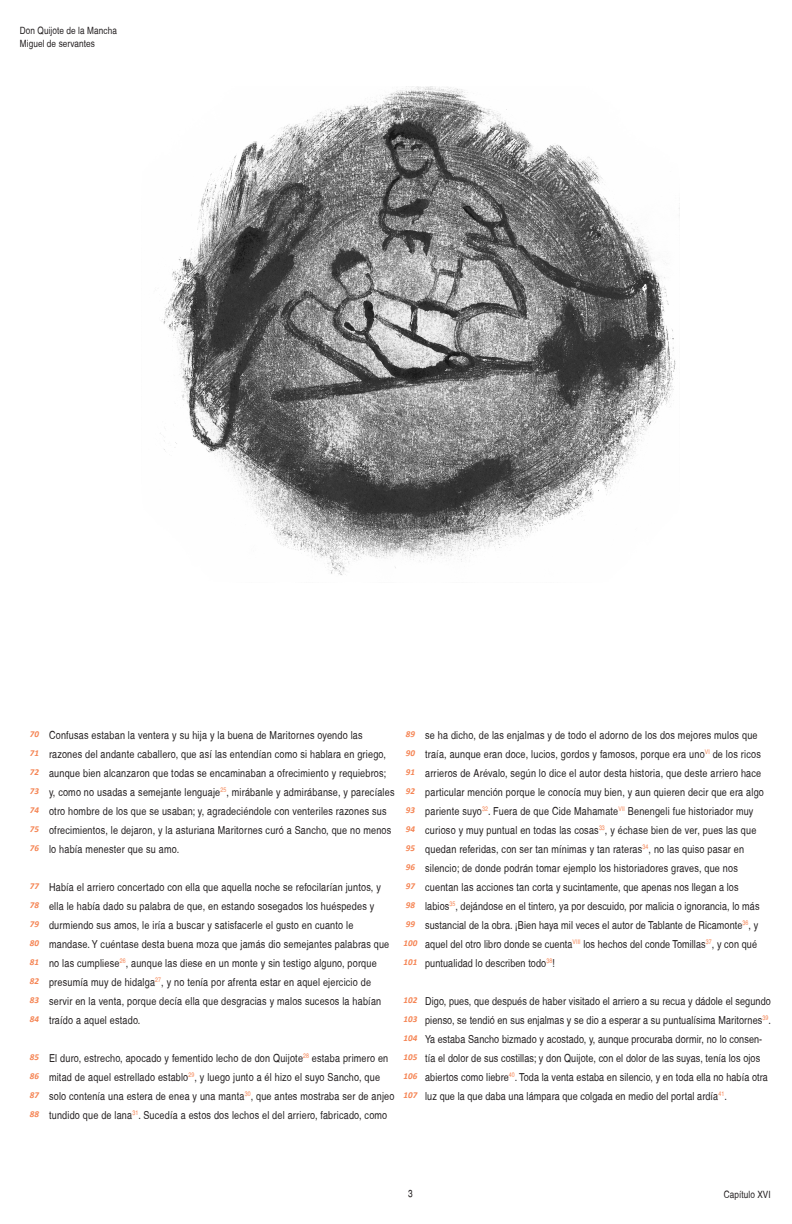
<style>
.page{position:relative;width:792px;height:1224px;background:#fff}
.page>*{position:absolute;margin:0;border:0;box-sizing:border-box;transform-origin:0 0}
.t1{font:condensed 11px/19px "Helvetica";letter-spacing:.02em;color:#231f20}
.t2{font:condensed 10px/13px "Helvetica";letter-spacing:.01em;color:#231f20}
.t3{font:italic 700 9px "Calibri";letter-spacing:.01em;color:#f58352}
</style>
<div class="page">
<img style="left:160px;top:86px;width:520px;height:489px">
<p class="t2" style="left:20px;top:24px;width:99px">Don Quijote de la Mancha<br>Miguel de servantes</p>
<p class="t3" style="left:30px;top:728px;width:11px">70</p>
<p class="t3" style="left:30px;top:747px;width:11px">71</p>
<p class="t3" style="left:30px;top:766px;width:11px">72</p>
<p class="t3" style="left:30px;top:785px;width:11px">73</p>
<p class="t3" style="left:30px;top:804px;width:11px">74</p>
<p class="t3" style="left:30px;top:823px;width:11px">75</p>
<p class="t3" style="left:30px;top:842px;width:11px">76</p>
<p class="t3" style="left:30px;top:880px;width:11px">77</p>
<p class="t3" style="left:30px;top:899px;width:11px">78</p>
<p class="t3" style="left:30px;top:918px;width:11px">79</p>
<p class="t3" style="left:30px;top:937px;width:11px">80</p>
<p class="t3" style="left:30px;top:956px;width:11px">81</p>
<p class="t3" style="left:30px;top:975px;width:11px">82</p>
<p class="t3" style="left:30px;top:994px;width:11px">83</p>
<p class="t3" style="left:30px;top:1013px;width:11px">84</p>
<p class="t3" style="left:30px;top:1051px;width:11px">85</p>
<p class="t3" style="left:30px;top:1070px;width:11px">86</p>
<p class="t3" style="left:30px;top:1089px;width:11px">87</p>
<p class="t3" style="left:30px;top:1108px;width:11px">88</p>
<p class="t1" style="left:49px;top:725px;width:347px">Confusas estaban la ventera y su hija y la buena de Maritornes oyendo las razones del andante caballero, que así las entendían como si hablara en griego, aunque bien alcanzaron que todas se encaminaban a ofrecimiento y requiebros; y, como no usadas a semejante lenguaje<sup>25</sup>, mirábanle y admirábanse, y parecíales otro hombre de los que se usaban; y, agradeciéndole con venteriles razones sus ofrecimientos, le dejaron, y la asturiana Maritornes curó a Sancho, que no menos lo había menester que su amo.</p>
<p class="t1" style="left:49px;top:877px;width:333px">Había el arriero concertado con ella que aquella noche se refocilarían juntos, y ella le había dado su palabra de que, en estando sosegados los huéspedes y durmiendo sus amos, le iría a buscar y satisfacerle el gusto en cuanto le</p>
<p class="t1" style="left:49px;top:934px;width:342px">mandase. Y cuéntase desta buena moza que jamás dio semejantes palabras que no las cumpliese<sup>26</sup>, aunque las diese en un monte y sin testigo alguno, porque presumía muy de hidalga<sup>27</sup>, y no tenía por afrenta estar en aquel ejercicio de</p>
<p class="t1" style="left:49px;top:991px;width:334px">servir en la venta, porque decía ella que desgracias y malos sucesos la habían traído a aquel estado.</p>
<p class="t1" style="left:49px;top:1048px;width:347px">El duro, estrecho, apocado y fementido lecho de don Quijote<sup>28</sup> estaba primero en mitad de aquel estrellado establo<sup>29</sup>, y luego junto a él hizo el suyo Sancho, que solo contenía una estera de enea y una manta<sup>30</sup>, que antes mostraba ser de anjeo tundido que de lana<sup>31</sup>. Sucedía a estos dos lechos el del arriero, fabricado, como</p>
<p class="t1" style="left:425px;top:725px;width:340px">se ha dicho, de las enjalmas y de todo el adorno de los dos mejores mulos que traía, aunque eran doce, lucios, gordos y famosos, porque era uno<sup>VI</sup> de los ricos arrieros de Arévalo, según lo dice el autor desta historia, que deste arriero hace particular mención porque le conocía muy bien, y aun quieren decir que era algo pariente suyo<sup>32</sup>. Fuera de que Cide Mahamate<sup>VII</sup> Benengeli fue historiador muy curioso y muy puntual en todas las cosas<sup>33</sup>, y échase bien de ver, pues las que quedan referidas, con ser tan mínimas y tan rateras<sup>34</sup>, no las quiso pasar en</p>
<p class="t1" style="left:425px;top:858px;width:314px">silencio; de donde podrán tomar ejemplo los historiadores graves, que nos</p>
<p class="t1" style="left:425px;top:877px;width:336px">cuentan las acciones tan corta y sucintamente, que apenas nos llegan a los labios<sup>35</sup>, dejándose en el tintero, ya por descuido, por malicia o ignorancia, lo más sustancial de la obra. ¡Bien haya mil veces el autor de Tablante de Ricamonte<sup>36</sup>, y aquel del otro libro donde se cuenta<sup>VIII</sup> los hechos del conde Tomillas<sup>37</sup>, y con qué puntualidad lo describen todo<sup>38</sup>!</p>
<p class="t1" style="left:425px;top:991px;width:347px">Digo, pues, que después de haber visitado el arriero a su recua y dádole el segundo pienso, se tendió en sus enjalmas y se dio a esperar a su puntualísima Maritornes<sup>39</sup>.<br>Ya estaba Sancho bizmado y acostado, y, aunque procuraba dormir, no lo consen&shy;tía el dolor de sus costillas; y don Quijote, con el dolor de las suyas, tenía los ojos abiertos como liebre<sup>40</sup>. Toda la venta estaba en silencio, y en toda ella no había otra luz que la que daba una lámpara que colgada en medio del portal ardía<sup>41</sup>.</p>
<p class="t3" style="left:406px;top:728px;width:11px">89</p>
<p class="t3" style="left:406px;top:747px;width:11px">90</p>
<p class="t3" style="left:406px;top:766px;width:11px">91</p>
<p class="t3" style="left:406px;top:785px;width:11px">92</p>
<p class="t3" style="left:406px;top:804px;width:11px">93</p>
<p class="t3" style="left:406px;top:823px;width:11px">94</p>
<p class="t3" style="left:406px;top:842px;width:11px">95</p>
<p class="t3" style="left:406px;top:861px;width:11px">96</p>
<p class="t3" style="left:406px;top:880px;width:11px">97</p>
<p class="t3" style="left:406px;top:899px;width:11px">98</p>
<p class="t3" style="left:406px;top:918px;width:11px">99</p>
<p class="t3" style="left:404px;top:937px;width:15px">100</p>
<p class="t3" style="left:404px;top:956px;width:15px">101</p>
<p class="t3" style="left:404px;top:994px;width:15px">102</p>
<p class="t3" style="left:404px;top:1013px;width:15px">103</p>
<p class="t3" style="left:404px;top:1032px;width:15px">104</p>
<p class="t3" style="left:404px;top:1051px;width:15px">105</p>
<p class="t3" style="left:404px;top:1070px;width:15px">106</p>
<p class="t3" style="left:404px;top:1089px;width:15px">107</p>
<p class="t2" style="left:408px;top:1187px;width:6px">3</p>
<p class="t2" style="left:724px;top:1188px;width:49px">Capítulo XVI</p>
</div>
